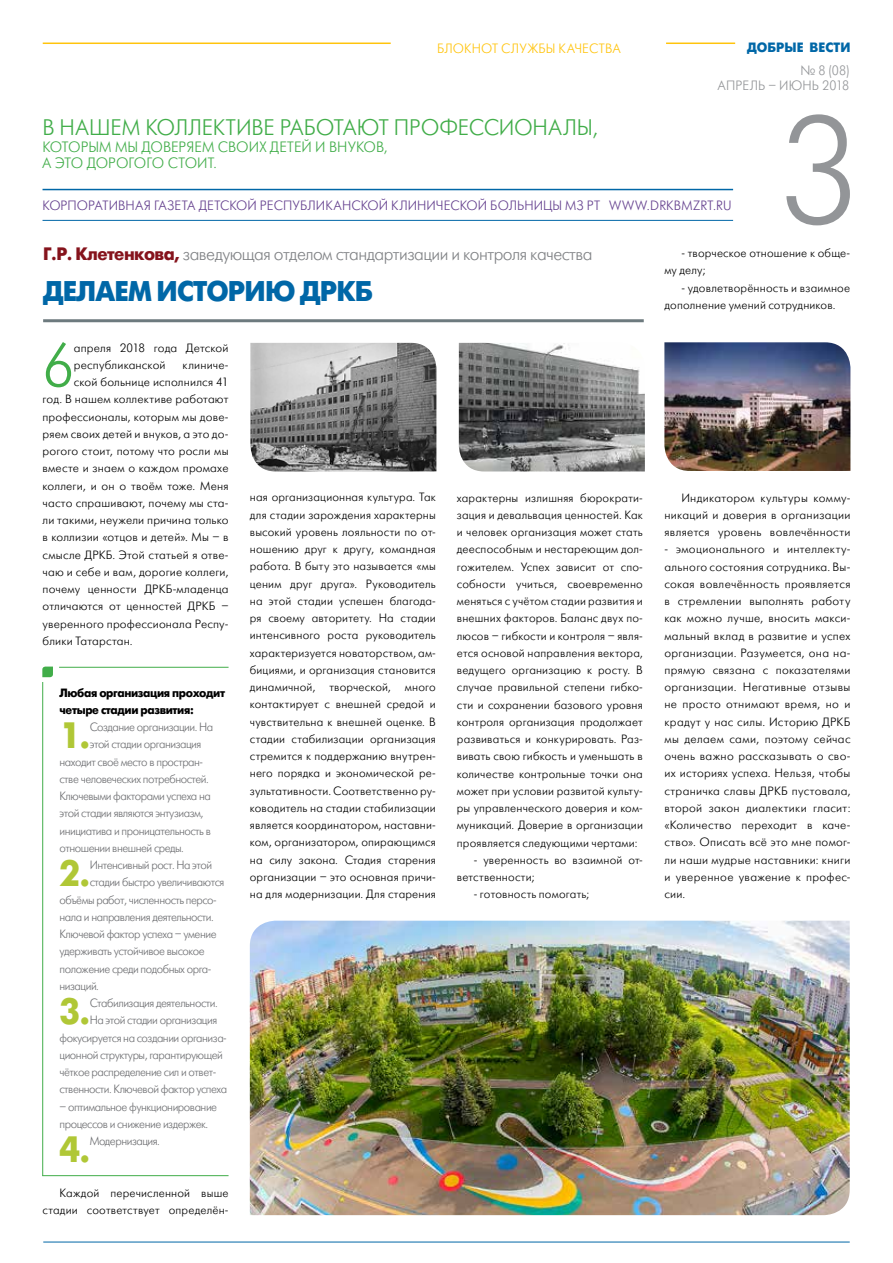
<style>
.page{position:relative;width:893px;height:1263px;background:#fff}
.page>*{position:absolute;margin:0;border:0;box-sizing:border-box;transform-origin:0 0}
.t1{font:150px "Futuris C";color:#939598;scale:.96 1}
.t2{font:61.35px "Futuris C";color:#41ad49;scale:.95 1}
.t3{font:700 36.6px "Futuris C";color:#b0c736;scale:.95 1}
.t4{font:700 28.5px "Futuris C";letter-spacing:-.03em;color:#0067a7;scale:.96 1}
.t5{font:22.5px "Futuris C";letter-spacing:-.005em;color:#41ad49;scale:.96 1}
.t6{font:18px "Futuris C";letter-spacing:-.03em;color:#808285;scale:.96 1}
.t7{font:15px/16.5px "Futuris C";letter-spacing:.015em;color:#41ad49;scale:.96 1}
.t8{font:13.5px "Futuris C";letter-spacing:.015em;color:#64408e;scale:.96 1}
.t9{font:13.5px "Futuris C";letter-spacing:.02em;color:#ffc40c;scale:.96 1}
.t10{font:13.5px/15px "Futuris C";letter-spacing:.005em;color:#939598;text-align:right;scale:.96 1}
.t11{font:700 13.5px "Futuris C";letter-spacing:.01em;color:#0067a7;scale:.96 1}
.t12{font:12px/17.2px "Futuris C";letter-spacing:.015em;color:#000}
.t13{font:12px/17.2px "Futuris C";letter-spacing:-.04em;color:#6d6e71;scale:.95 1}
.t14{font:700 12px/17.2px "Futuris C";letter-spacing:-.03em;color:#000;scale:.95 1}
.s1{font-weight:700;color:#85131c}
</style>
<div class="page">
<hr style="left:43px;top:220px;width:690px;height:1px;background:#0067a7">
<hr style="left:43px;top:189px;width:690px;height:1px;background:#0067a7">
<hr style="left:43px;top:1242px;width:807px;height:1px;background:#0067a7">
<hr style="left:43px;top:43px;width:348px;height:1px;background:#ffc40c">
<hr style="left:666px;top:43px;width:69px;height:1px;background:#ffc40c">
<hr style="left:43px;top:319px;width:601px;height:3px;background:#6d7a7e">
<hr style="left:42px;top:682px;width:1px;height:494px;background:#41ad49">
<svg style="left:42px;top:666px;width:11px;height:11px"></svg>
<hr style="left:59px;top:667px;width:170px;height:1px;background:#41ad49">
<img style="left:250px;top:343px;width:186px;height:128px">
<img style="left:459px;top:343px;width:186px;height:128px">
<img style="left:664px;top:342px;width:186px;height:129px">
<hr style="left:42px;top:1175px;width:187px;height:1px;background:#41ad49">
<img style="left:250px;top:921px;width:600px;height:294px">
<p class="t9" style="left:437px;top:42px;width:193px">БЛОКНОТ СЛУЖБЫ КАЧЕСТВА</p>
<p class="t11" style="left:747px;top:40px;width:109px">Добрые вести</p>
<p class="t10" style="left:718px;top:64px;width:139px">№ 8 (08)<br>АП РЕЛЬ – ИЮНЬ 2018</p>
<h3 class="t5" style="left:42px;top:116px;width:580px">В НАШЕМ КОЛЛЕКТИВЕ РАБОТАЮТ П РОФЕССИОНАЛЫ,</h3>
<p class="t7" style="left:42px;top:139px;width:361px">КОТОРЫМ МЫ ДОВЕРЯЕМ СВОИХ ДЕТЕЙ И ВНУКОВ,<br>А ЭТО ДОРОГОГО СТОИТ.</p>
<p class="t8" style="left:43px;top:199px;width:295px">КОРПОРАТИВНАЯ ГАЗЕТА ДЕТСКОЙ РЕСПУБЛИКАН</p>
<p class="t8" style="left:351px;top:199px;width:69px">СКОЙ КЛИНИ</p>
<p class="t8" style="left:436px;top:199px;width:310px">ЧЕСКОЙ БОЛЬНИ ЦЫ МЗ РТ WWW.DRKBMZRT.RU</p>
<h1 class="t1" style="left:779px;top:95px;width:84px">3</h1>
<h3 class="t6" style="left:43px;top:245px;width:574px"><span class="s1">Г.Р. Клетенкова,</span> ЗАВЕДУЮЩАЯ ОТДЕЛОМ СТАНДАРТИЗАЦИИ И КОНТРОЛЯ КАЧЕСТВА</h3>
<h3 class="t4" style="left:43px;top:276px;width:288px">Делаем историю ДРКБ</h3>
<h2 class="t2" style="left:43px;top:334px;width:35px">6</h2>
<p class="t12" style="left:74px;top:339px;width:156px">АПРЕЛЯ 2018 ГОДА ДЕТСКОЙ<br>РЕСПУБЛИКАНСКОЙ</p>
<p class="t12" style="left:183px;top:356px;width:47px">КЛИНИЧЕ-</p>
<p class="t12" style="left:74px;top:374px;width:156px">СКОЙ БОЛЬНИЦЕ ИСПОЛНИЛСЯ 41</p>
<p class="t12" style="left:43px;top:391px;width:188px">ГОД. В НАШЕМ КОЛЛЕКТИВЕ РАБОТАЮТ</p>
<p class="t12" style="left:43px;top:408px;width:188px">ПРОФЕССИОНАЛЫ, КОТОРЫМ МЫ ДОВЕ-</p>
<p class="t12" style="left:43px;top:425px;width:188px">РЯЕМ СВОИХ ДЕТЕЙ И ВНУКОВ, А ЭТО ДО-</p>
<p class="t12" style="left:43px;top:443px;width:188px">РОГОГО СТОИТ, ПОТОМУ ЧТО РОСЛИ МЫ</p>
<p class="t12" style="left:43px;top:460px;width:188px">ВМЕСТЕ И ЗНАЕМ О КАЖДОМ ПРОМАХЕ</p>
<p class="t12" style="left:43px;top:477px;width:188px">КОЛЛЕГИ, И ОН О ТВОЁМ ТОЖЕ. МЕНЯ</p>
<p class="t12" style="left:43px;top:494px;width:188px">ЧАСТО СПРАШИВАЮТ, ПОЧЕМУ МЫ СТА-</p>
<p class="t12" style="left:43px;top:512px;width:188px">ЛИ ТАКИМИ, НЕУЖЕЛИ ПРИЧИНА ТОЛЬКО</p>
<p class="t12" style="left:43px;top:529px;width:188px">В КОЛЛИЗИИ «ОТЦОВ И ДЕТЕЙ». МЫ – В</p>
<p class="t12" style="left:43px;top:546px;width:188px">СМЫСЛЕ ДРКБ. ЭТОЙ СТАТЬЕЙ Я ОТВЕ-</p>
<p class="t12" style="left:43px;top:563px;width:188px">ЧАЮ И СЕБЕ И ВАМ, ДОРОГИЕ КОЛЛЕГИ,</p>
<p class="t12" style="left:43px;top:581px;width:188px">ПОЧЕМУ ЦЕННОСТИ ДРКБ-МЛАДЕНЦА</p>
<p class="t12" style="left:43px;top:598px;width:188px">ОТЛИЧАЮТСЯ ОТ ЦЕННОСТЕЙ ДРКБ –</p>
<p class="t12" style="left:43px;top:615px;width:188px">УВЕРЕННОГО ПРОФЕССИОНАЛА РЕСПУ-</p>
<p class="t12" style="left:43px;top:632px;width:92px">БЛИКИ ТАТАРСТАН.</p>
<p class="t12" style="left:250px;top:489px;width:188px">НАЯ ОРГАНИЗАЦИОННАЯ КУЛЬТУРА. ТАК ДЛЯ СТАДИИ ЗАРОЖДЕНИЯ ХАРАКТЕРНЫ ВЫСОКИЙ УРОВЕНЬ ЛОЯЛЬНОСТИ ПО ОТ-НОШЕНИЮ ДРУГ К ДРУГУ, КОМАНДНАЯ РАБОТА. В БЫТУ ЭТО НАЗЫВАЕТСЯ «МЫ ЦЕНИМ ДРУГ ДРУГА». РУКОВОДИТЕЛЬ НА ЭТОЙ СТАДИИ УСПЕШЕН БЛАГОДА-РЯ СВОЕМУ АВТОРИТЕТУ. Н А СТАДИИ ИНТЕНСИВНОГО РОСТА РУКОВОДИТЕЛЬ ХАРАКТЕРИЗУЕТСЯ НОВАТОРСТВОМ, АМ-БИЦИЯМИ, И ОРГАНИЗАЦИЯ СТАНОВИТСЯ ДИНАМИЧНОЙ, ТВОРЧЕСКОЙ, МНОГО КОНТАКТИРУЕТ С ВНЕШНЕЙ СРЕДОЙ И ЧУВСТВИТЕЛЬНА К ВНЕШНЕЙ ОЦЕНКЕ. В СТАДИИ СТАБИЛИЗАЦИИ ОРГАНИЗАЦИЯ СТРЕМИТСЯ К ПОДДЕРЖАНИЮ ВНУТРЕН-НЕГО ПОРЯДКА И ЭКОНОМИЧЕСКОЙ РЕ-ЗУЛЬТАТИВНОСТИ. СООТВЕТСТВЕННО РУ-КОВОДИТЕЛЬ НА СТАДИИ СТАБИЛИЗАЦИИ ЯВЛЯЕТСЯ КООРДИНАТОРОМ, НАСТАВНИ-КОМ, ОРГАНИЗАТОРОМ, ОПИРАЮЩИМСЯ НА СИЛУ ЗАКОНА. СТАДИЯ СТАРЕНИЯ ОРГАНИЗАЦИИ – ЭТО ОСНОВНАЯ ПРИЧИ-НА ДЛЯ МОДЕРНИЗАЦИИ. ДЛЯ СТАРЕНИЯ</p>
<p class="t12" style="left:457px;top:489px;width:188px">ХАРАКТЕРНЫ ИЗЛИШНЯЯ БЮРОКРАТИ-ЗАЦИЯ И ДЕВАЛЬВАЦИЯ ЦЕННОСТЕЙ. КАК И ЧЕЛОВЕК ОРГАНИЗАЦИЯ МОЖЕТ СТАТЬ ДЕЕСПОСОБНЫМ И НЕСТАРЕЮЩИМ ДОЛ-ГОЖИТЕЛЕМ. УСПЕХ ЗАВИСИТ ОТ СПО-СОБНОСТИ УЧИТЬСЯ, СВОЕВРЕМЕННО МЕНЯТЬСЯ С УЧЁТОМ СТАДИИ РАЗВИТИЯ И ВНЕШНИХ ФАКТОРОВ. БАЛАНС ДВУХ ПО-ЛЮСОВ – ГИБКОСТИ И КОНТРОЛЯ – ЯВЛЯ-ЕТСЯ ОСНОВОЙ НАПРАВЛЕНИЯ ВЕКТОРА, ВЕДУЩЕГО ОРГАНИЗАЦИЮ К РОСТУ. В СЛУЧАЕ ПРАВИЛЬНОЙ СТЕПЕНИ ГИБКО-СТИ И СОХРАНЕНИИ БАЗОВОГО УРОВНЯ КОНТРОЛЯ ОРГАНИЗАЦИЯ ПРОДОЛЖАЕТ РАЗВИВАТЬСЯ И КОНКУРИРОВАТЬ. РАЗ-ВИВАТЬ СВОЮ ГИБКОСТЬ И УМЕНЬШАТЬ В КОЛИЧЕСТВЕ КОНТРОЛЬНЫЕ ТОЧКИ ОНА МОЖЕТ ПРИ УСЛОВИИ РАЗВИТОЙ КУЛЬТУ-РЫ УПРАВЛЕНЧЕСКОГО ДОВЕРИЯ И КОМ-МУНИКАЦИЙ. ДОВЕРИЕ В ОРГАНИЗАЦИИ ПРОЯВЛЯЕТСЯ СЛЕДУЮЩИМИ ЧЕРТАМИ:</p>
<p class="t14" style="left:60px;top:684px;width:176px">Любая организация проходит четыре стадии развития:</p>
<h3 class="t3" style="left:60px;top:715px;width:34px">1.</h3>
<p class="t13" style="left:90px;top:719px;width:132px">СОЗДАНИЕ ОРГАНИЗАЦИИ. НА</p>
<p class="t13" style="left:90px;top:736px;width:119px">ЭТОЙ СТАДИИ ОРГАНИЗАЦИЯ</p>
<p class="t13" style="left:60px;top:753px;width:153px">НАХОДИТ СВОЁ МЕСТО В ПРОСТРАН-</p>
<p class="t13" style="left:60px;top:770px;width:159px">СТВЕ ЧЕЛОВЕЧЕСКИХ ПОТРЕБНОСТЕЙ.</p>
<p class="t13" style="left:60px;top:788px;width:161px">КЛЮЧЕВЫМИ ФАКТОРАМИ УСПЕХА НА</p>
<p class="t13" style="left:60px;top:805px;width:153px">ЭТОЙ СТАДИИ ЯВЛЯЮТСЯ ЭНТУЗИАЗМ,</p>
<p class="t13" style="left:60px;top:822px;width:161px">ИНИЦИАТИВА И ПРОНИЦАТЕЛЬНОСТЬ В</p>
<p class="t13" style="left:60px;top:839px;width:132px">ОТНОШЕНИИ ВНЕШНЕЙ СРЕДЫ.</p>
<h3 class="t3" style="left:60px;top:853px;width:34px">2.</h3>
<p class="t13" style="left:90px;top:857px;width:131px">И НТЕНСИВНЫЙ РОСТ. НА ЭТОЙ</p>
<p class="t12" style="left:457px;top:851px;width:188px;text-indent:17px">- УВЕРЕННОСТЬ ВО ВЗАИМНОЙ ОТ-<br>ВЕТСТВЕННОСТИ;</p>
<p class="t12" style="left:474px;top:886px;width:117px">- ГОТОВНОСТЬ ПОМОГАТЬ;</p>
<p class="t13" style="left:90px;top:874px;width:143px">СТАДИИ БЫСТРО УВЕЛИЧИВАЮТСЯ</p>
<p class="t13" style="left:60px;top:891px;width:167px">ОБЪЁМЫ РАБОТ, ЧИСЛЕННОСТЬ ПЕРСО-</p>
<p class="t13" style="left:60px;top:908px;width:164px">НАЛА И НАПРАВЛЕНИЯ ДЕЯТЕЛЬНОСТИ.</p>
<p class="t13" style="left:60px;top:926px;width:167px">КЛЮЧЕВОЙ ФАКТОР УСПЕХА – УМЕНИЕ</p>
<p class="t13" style="left:60px;top:943px;width:154px">УДЕРЖИВАТЬ УСТОЙЧИВОЕ ВЫСОКОЕ</p>
<p class="t13" style="left:60px;top:960px;width:161px">ПОЛОЖЕНИЕ СРЕДИ ПОДОБНЫХ ОРГА-</p>
<p class="t13" style="left:60px;top:977px;width:43px">НИЗАЦИЙ.</p>
<h3 class="t3" style="left:60px;top:991px;width:34px">3.</h3>
<p class="t13" style="left:90px;top:995px;width:136px">СТАБИЛИЗАЦИЯ ДЕЯТЕЛЬНОСТИ.</p>
<p class="t13" style="left:90px;top:1012px;width:136px">Н А ЭТОЙ СТАДИИ ОРГАНИЗАЦИЯ</p>
<p class="t13" style="left:60px;top:1029px;width:178px">ФОКУСИРУЕТСЯ НА СОЗДАНИИ ОРГАНИЗА-</p>
<p class="t13" style="left:60px;top:1046px;width:173px">ЦИОННОЙ СТРУКТУРЫ, ГАРАНТИРУЮЩЕЙ</p>
<p class="t13" style="left:60px;top:1064px;width:166px">ЧЁТКОЕ РАСПРЕДЕЛЕНИЕ СИЛ И ОТВЕТ-</p>
<p class="t13" style="left:60px;top:1081px;width:178px">СТВЕННОСТИ. КЛЮЧЕВОЙ ФАКТОР УСПЕХА</p>
<p class="t13" style="left:60px;top:1098px;width:167px">– ОПТИМАЛЬНОЕ ФУНКЦИОНИРОВАНИЕ<br>ПРОЦЕССОВ И СНИЖЕНИЕ ИЗДЕРЖЕК.</p>
<h3 class="t3" style="left:60px;top:1129px;width:34px">4.</h3>
<p class="t13" style="left:90px;top:1133px;width:75px">МОДЕРНИЗАЦИЯ.</p>
<p class="t12" style="left:43px;top:1184px;width:188px;text-align:right">КАЖДОЙ ПЕРЕЧИСЛЕННОЙ ВЫШЕ<br>СТАДИИ СООТВЕТСТВУЕТ ОПРЕДЕЛЁН-</p>
<p class="t12" style="left:664px;top:245px;width:187px;text-indent:17px">- ТВОРЧЕСКОЕ ОТНОШЕНИЕ К ОБЩЕ-<br>МУ ДЕЛУ;</p>
<p class="t12" style="left:664px;top:279px;width:187px;text-indent:17px">- УДОВЛЕТВОРЁННОСТЬ И ВЗАИМНОЕ<br>ДОПОЛНЕНИЕ УМЕНИЙ СОТРУДНИКОВ.</p>
<p class="t12" style="left:664px;top:489px;width:188px;text-align:justify;text-indent:17px">И НДИКАТОРОМ КУЛЬТУРЫ КОММУ-НИКАЦИЙ И ДОВЕРИЯ В ОРГАНИЗАЦИИ ЯВЛЯЕТСЯ УРОВЕНЬ ВОВЛЕЧЁННОСТИ</p>
<p class="t12" style="left:664px;top:541px;width:188px;text-align:justify">- ЭМОЦИОНАЛЬНОГО И ИНТЕЛЛЕКТУ-АЛЬНОГО СОСТОЯНИЯ СОТРУДНИКА. ВЫ-СОКАЯ ВОВЛЕЧЁННОСТЬ ПРОЯВЛЯЕТСЯ В СТРЕМЛЕНИИ ВЫПОЛНЯТЬ РАБОТУ КАК МОЖНО ЛУЧШЕ, ВНОСИТЬ МАКСИ-МАЛЬНЫЙ ВКЛАД В РАЗВИТИЕ И УСПЕХ ОРГАНИЗАЦИИ. РАЗУМЕЕТСЯ, ОНА НА-ПРЯМУЮ СВЯЗАНА С ПОКАЗАТЕЛЯМИ ОРГАНИЗАЦИИ. НЕГАТИВНЫЕ ОТЗЫВЫ НЕ ПРОСТО ОТНИМАЮТ ВРЕМЯ, НО И КРАДУТ У НАС СИЛЫ. ИСТОРИЮ ДРКБ МЫ ДЕЛАЕМ САМИ, ПОЭТОМУ СЕЙЧАС ОЧЕНЬ ВАЖНО РАССКАЗЫВАТЬ О СВО-ИХ ИСТОРИЯХ УСПЕХА. Н ЕЛЬЗЯ, ЧТОБЫ СТРАНИЧКА СЛАВЫ ДРКБ ПУСТОВАЛА, ВТОРОЙ ЗАКОН ДИАЛЕКТИКИ ГЛАСИТ: «КОЛИЧЕСТВО ПЕРЕХОДИТ В КАЧЕ-СТВО». ОПИСАТЬ ВСЁ ЭТО МНЕ ПОМОГ-ЛИ НАШИ МУДРЫЕ НАСТАВНИКИ: КНИГИ И УВЕРЕННОЕ УВАЖЕНИЕ К ПРОФЕС-СИИ.</p>
</div>
